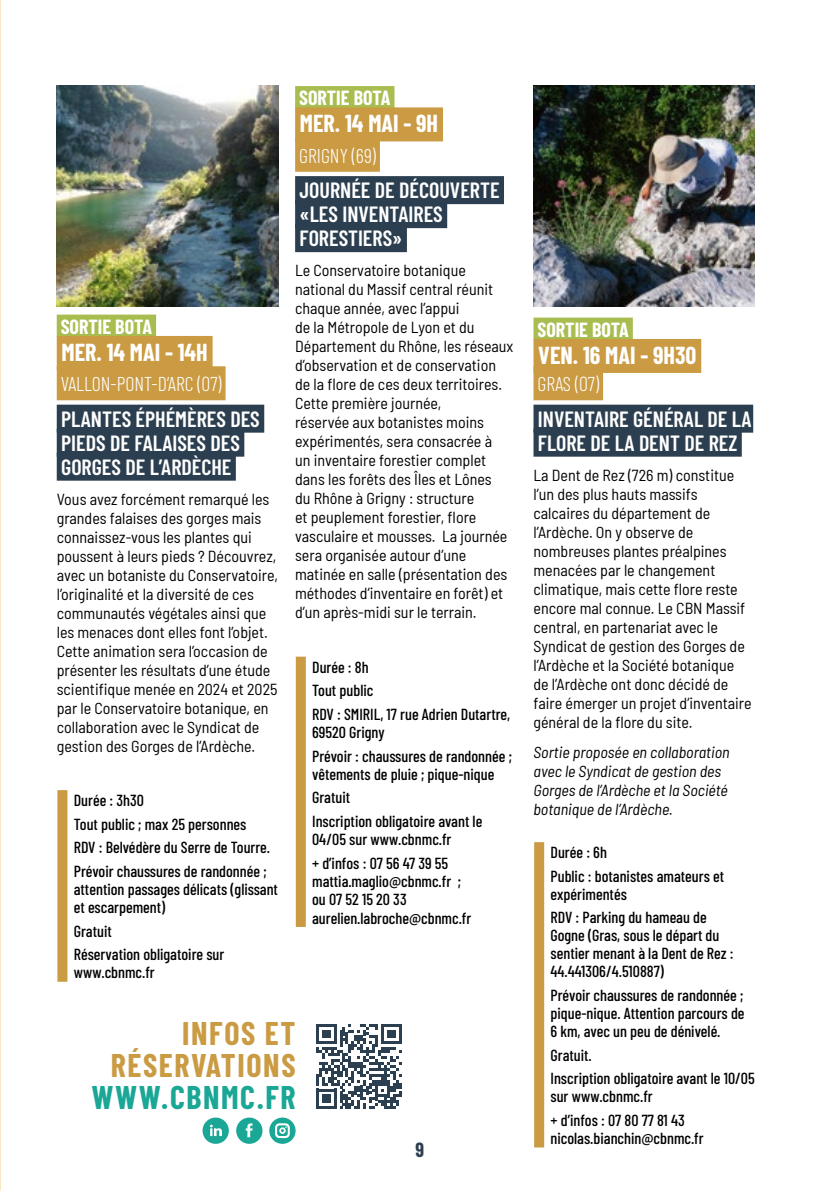
<style>
.page{position:relative;width:840px;height:1191px;background:#fff}
.page>*{position:absolute;margin:0;border:0;box-sizing:border-box;transform-origin:0 0}
.t1{font:700 32px/32px "Barlow Condensed";letter-spacing:.05em;color:#ca9b43;text-align:right}
.t2{font:700 32px "Barlow Condensed";letter-spacing:.05em;color:#1aa795}
.t3{font:700 24px "Barlow Condensed";color:#fff}
.t4{font:600 22px/24px "Barlow Condensed";color:#fff}
.t5{font:300 20px "Barlow Condensed";color:#fff}
.t6{font:700 20px "Barlow Condensed";color:#fff}
.t7{font:700 20px "Barlow Condensed";color:#2c3f50}
.t8{font:semi-condensed 16px/19px "Barlow";color:#000}
.t9{font:500 16px/23.6px "Barlow Condensed";color:#000}
.t10{font:italic semi-condensed 16px/19px "Barlow";color:#000}
</style>
<div class="page">
<div style="left:57px;top:314px;width:99px;height:22px;background:#a8bd4f"></div>
<div style="left:57px;top:336px;width:155px;height:34px;background:#ca9b43"></div>
<div style="left:57px;top:366px;width:168px;height:34px;background:#ca9b43"></div>
<div style="left:57px;top:404px;width:207px;height:28px;background:#2c3f50"></div>
<div style="left:57px;top:428px;width:187px;height:28px;background:#2c3f50"></div>
<div style="left:57px;top:452px;width:179px;height:28px;background:#2c3f50"></div>
<div style="left:57px;top:790px;width:10px;height:191px;background:#ca9b43"></div>
<img style="left:57px;top:85px;width:221px;height:221px">
<div style="left:295px;top:86px;width:99px;height:22px;background:#a8bd4f"></div>
<div style="left:295px;top:107px;width:147px;height:34px;background:#ca9b43"></div>
<div style="left:295px;top:138px;width:85px;height:34px;background:#ca9b43"></div>
<div style="left:295px;top:176px;width:208px;height:28px;background:#2c3f50"></div>
<div style="left:295px;top:200px;width:152px;height:28px;background:#2c3f50"></div>
<div style="left:295px;top:224px;width:111px;height:28px;background:#2c3f50"></div>
<div style="left:295px;top:656px;width:10px;height:271px;background:#ca9b43"></div>
<div style="left:533px;top:317px;width:99px;height:22px;background:#a8bd4f"></div>
<div style="left:533px;top:339px;width:167px;height:34px;background:#ca9b43"></div>
<div style="left:533px;top:366px;width:69px;height:34px;background:#ca9b43"></div>
<div style="left:533px;top:404px;width:219px;height:28px;background:#2c3f50"></div>
<div style="left:533px;top:428px;width:208px;height:28px;background:#2c3f50"></div>
<div style="left:534px;top:842px;width:10px;height:305px;background:#ca9b43"></div>
<img style="left:533px;top:85px;width:221px;height:221px">
<div style="left:202px;top:1117px;width:27px;height:26px;background:#1aa795;border-radius:50%"></div>
<svg style="left:210px;top:1124px;width:12px;height:12px"></svg>
<div style="left:236px;top:1117px;width:26px;height:26px;background:#1aa795;border-radius:50%"></div>
<svg style="left:245px;top:1123px;width:7px;height:14px"></svg>
<svg style="left:269px;top:1117px;width:26px;height:26px"></svg>
<svg style="left:316px;top:1024px;width:85px;height:85px"></svg>
<p class="t6" style="left:61px;top:312px;width:93px">SORTIE BOTA</p>
<h2 class="t3" style="left:61px;top:335px;width:148px">MER. 14 MAI - 14H</h2>
<p class="t5" style="left:61px;top:370px;width:162px">VALLON-PONT-D’ARC (07)</p>
<h3 class="t4" style="left:61px;top:405px;width:200px">PLANTES ÉPHÉMÈRES DES<br>PIEDS DE FALAISES DES<br>GORGES DE L’ARDÈCHE</h3>
<p class="t8" style="left:57px;top:488px;width:222px">Vous avez forcément remarqué les grandes falaises des gorges mais connaissez-vous les plantes qui poussent à leurs pieds ? Découvrez, avec un botaniste du Conservatoire, l’originalité et la diversité de ces communautés végétales ainsi que les menaces dont elles font l’objet.<br>Cette animation sera l’occasion de présenter les résultats d’une étude scientifique menée en 2024 et 2025 par le Conservatoire botanique, en collaboration avec le Syndicat de gestion des Gorges de l’Ardèche.</p>
<p class="t9" style="left:74px;top:787px;width:198px">Durée : 3h30<br>Tout public ; max 25 personnes<br>RDV : Belvédère du Serre de Tourre.<br>Prévoir chaussures de randonnée ;</p>
<p class="t9" style="left:74px;top:879px;width:206px;line-height:18px">attention passages délicats (glissant et escarpement)</p>
<p class="t9" style="left:74px;top:918px;width:152px">Gratuit<br>Réservation obligatoire sur</p>
<p class="t9" style="left:74px;top:959px;width:82px">www.cbnmc.fr</p>
<p class="t6" style="left:299px;top:84px;width:93px">SORTIE BOTA</p>
<h2 class="t3" style="left:300px;top:107px;width:140px">MER. 14 MAI - 9H</h2>
<p class="t5" style="left:299px;top:141px;width:78px">GRIGNY (69)</p>
<h3 class="t4" style="left:299px;top:177px;width:201px">JOURNÉE DE DÉCOUVERTE «LES INVENTAIRES<br>FORESTIERS»</h3>
<p class="t8" style="left:295px;top:260px;width:220px">Le Conservatoire botanique national du Massif central réunit chaque année, avec l’appui<br>de la Métropole de Lyon et du<br>Département du Rhône, les réseaux d’observation et de conservation de la flore de ces deux territoires.<br>Cette première journée,<br>réservée aux botanistes moins expérimentés, sera consacrée à<br>un inventaire forestier complet dans les forêts des Îles et Lônes<br>du Rhône à Grigny : structure<br>et peuplement forestier, flore vasculaire et mousses. La journée sera organisée autour d’une matinée en salle (présentation des méthodes d’inventaire en forêt) et d’un après-midi sur le terrain.</p>
<p class="t9" style="left:312px;top:654px;width:199px">Durée : 8h<br>Tout public<br>RDV : SMIRIL, 17 rue Adrien Dutartre,</p>
<p class="t9" style="left:312px;top:719px;width:201px">69520 Grigny<br>Prévoir : chaussures de randonnée ;</p>
<p class="t9" style="left:312px;top:761px;width:184px">vêtements de pluie ; pique-nique<br>Gratuit<br>Inscription obligatoire avant le</p>
<p class="t9" style="left:312px;top:826px;width:141px">04/05 sur www.cbnmc.fr + d’infos : 07 56 47 39 55</p>
<p class="t9" style="left:312px;top:870px;width:161px;line-height:18.4px">mattia.maglio@cbnmc.fr ; ou 07 52 15 20 33 aurelien.labroche@cbnmc.fr</p>
<h1 class="t1" style="left:111px;top:1015px;width:186px">INFOS ET<br>RÉSERVATIONS</h1>
<h1 class="t2" style="left:91px;top:1074px;width:205px">WWW.CBNMC.FR</h1>
<p class="t7" style="left:415px;top:1135px;width:10px">9</p>
<p class="t6" style="left:537px;top:315px;width:93px">SORTIE BOTA</p>
<h2 class="t3" style="left:538px;top:338px;width:159px">VEN. 16 MAI - 9H30</h2>
<p class="t5" style="left:537px;top:370px;width:63px">GRAS (07)</p>
<h3 class="t4" style="left:537px;top:405px;width:215px">INVENTAIRE GÉNÉRAL DE LA<br>FLORE DE LA DENT DE REZ</h3>
<p class="t8" style="left:533px;top:464px;width:219px">La Dent de Rez (726 m) constitue l’un des plus hauts massifs calcaires du département de l’Ardèche. On y observe de nombreuses plantes préalpines menacées par le changement climatique, mais cette flore reste encore mal connue. Le CBN Massif central, en partenariat avec le<br>Syndicat de gestion des Gorges de l’Ardèche et la Société botanique de l’Ardèche ont donc décidé de faire émerger un projet d’inventaire général de la flore du site.</p>
<p class="t10" style="left:533px;top:742px;width:197px">Sortie proposée en collaboration avec le Syndicat de gestion des<br>Gorges de l’Ardèche et la Société botanique de l’Ardèche.</p>
<p class="t9" style="left:550px;top:839px;width:175px">Durée : 6h<br>Public : botanistes amateurs et</p>
<p class="t9" style="left:550px;top:881px;width:158px">expérimentés<br>RDV : Parking du hameau de</p>
<p class="t9" style="left:550px;top:925px;width:184px;line-height:18px">Gogne (Gras, sous le départ du sentier menant à la Dent de Rez :<br>44.441306/4.510887)</p>
<p class="t9" style="left:550px;top:985px;width:195px;line-height:18px;text-align:justify">Prévoir chaussures de randonnée ; pique-nique. Attention parcours de 6 km, avec un peu de dénivelé.</p>
<p class="t9" style="left:550px;top:1042px;width:206px">Gratuit.<br>Inscription obligatoire avant le 10/05</p>
<p class="t9" style="left:550px;top:1083px;width:136px">sur www.cbnmc.fr<br>+ d’infos : 07 80 77 81 43</p>
<p class="t9" style="left:550px;top:1125px;width:155px">nicolas.bianchin@cbnmc.fr</p>
</div>
